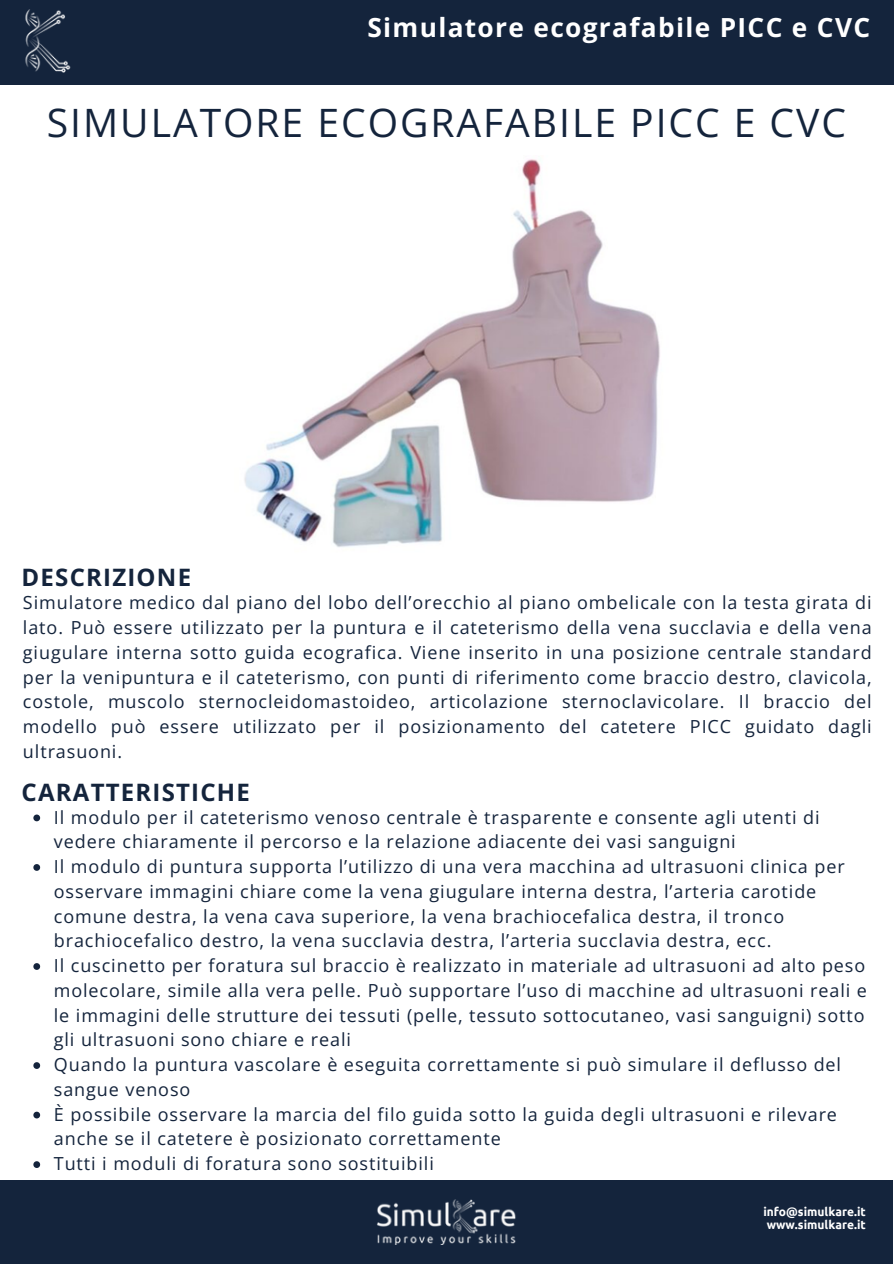
<style>
.page{position:relative;width:894px;height:1264px;background:#fff}
.page>*{position:absolute;margin:0;border:0;box-sizing:border-box;transform-origin:0 0}
.t1{font:39px "Open Sans";letter-spacing:.05em;color:#14243c}
.t2{font:700 26.25px "Open Sans";letter-spacing:.05em;color:#fff}
.t3{font:700 24px "Open Sans";letter-spacing:.05em;color:#14243c}
.t4{font:18px/24.8px "Open Sans";letter-spacing:.05em;color:#14243c}
.t5{font:700 12px/13.5px "Ubuntu";color:#fff}
</style>
<div class="page">
<div style="left:0;top:1179px;width:892px;height:84px;background:#14243c"></div>
<img style="left:377px;top:1199px;width:139px;height:45px">
<div style="left:0;top:0;width:892px;height:85px;background:#14243c"></div>
<img style="left:25px;top:10px;width:46px;height:63px">
<img style="left:244px;top:159px;width:416px;height:388px">
<svg style="left:33px;top:814px;width:7px;height:7px"></svg>
<svg style="left:33px;top:864px;width:7px;height:6px"></svg>
<svg style="left:33px;top:963px;width:7px;height:6px"></svg>
<svg style="left:33px;top:1062px;width:7px;height:6px"></svg>
<svg style="left:33px;top:1111px;width:7px;height:7px"></svg>
<svg style="left:33px;top:1161px;width:7px;height:6px"></svg>
<h3 class="t2" style="left:367px;top:9px;width:504px">Simulatore ecografabile PICC e CVC</h3>
<p class="t1" style="left:47px;top:95px;width:800px">SIMULATORE ECOGRAFABILE PICC E CVC</p>
<p class="t3" style="left:22px;top:560px;width:171px">DESCRIZIONE</p>
<p class="t4" style="left:23px;top:590px;width:850px;text-align:justify">Simulatore medico dal piano del lobo dell’orecchio al piano ombelicale con la testa girata di lato. Può essere utilizzato per la puntura e il cateterismo della vena succlavia e della vena giugulare interna sotto guida ecografica. Viene inserito in una posizione centrale standard per la venipuntura e il cateterismo, con punti di riferimento come braccio destro, clavicola, costole, muscolo sternocleidomastoideo, articolazione sternoclavicolare. Il braccio del modello può essere utilizzato per il posizionamento del catetere PICC guidato dagli ultrasuoni.</p>
<p class="t3" style="left:22px;top:775px;width:230px">CARATTERISTICHE</p>
<h2 class="t4" style="left:54px;top:804px;width:767px">Il modulo per il cateterismo venoso centrale è trasparente e consente agli utenti di vedere chiaramente il percorso e la relazione adiacente dei vasi sanguigni</h2>
<h4 class="t4" style="left:54px;top:853px;width:792px">Il modulo di puntura supporta l’utilizzo di una vera macchina ad ultrasuoni clinica per osservare immagini chiare come la vena giugulare interna destra, l’arteria carotide comune destra, la vena cava superiore, la vena brachiocefalica destra, il tronco brachiocefalico destro, la vena succlavia destra, l’arteria succlavia destra, ecc.</h4>
<h2 class="t4" style="left:54px;top:952px;width:814px">Il cuscinetto per foratura sul braccio è realizzato in materiale ad ultrasuoni ad alto peso molecolare, simile alla vera pelle. Può supportare l’uso di macchine ad ultrasuoni reali e le immagini delle strutture dei tessuti (pelle, tessuto sottocutaneo, vasi sanguigni) sotto gli ultrasuoni sono chiare e reali</h2>
<p class="t4" style="left:54px;top:1051px;width:788px">Quando la puntura vascolare è eseguita correttamente si può simulare il deflusso del sangue venoso</p>
<p class="t4" style="left:54px;top:1101px;width:784px">È possibile osservare la marcia del filo guida sotto la guida degli ultrasuoni e rilevare anche se il catetere è posizionato correttamente</p>
<p class="t4" style="left:54px;top:1150px;width:381px">Tutti i moduli di foratura sono sostituibili</p>
<h1 class="t5" style="left:763px;top:1204px;width:104px">info@simulkare.it www.simulkare.it</h1>
</div>
